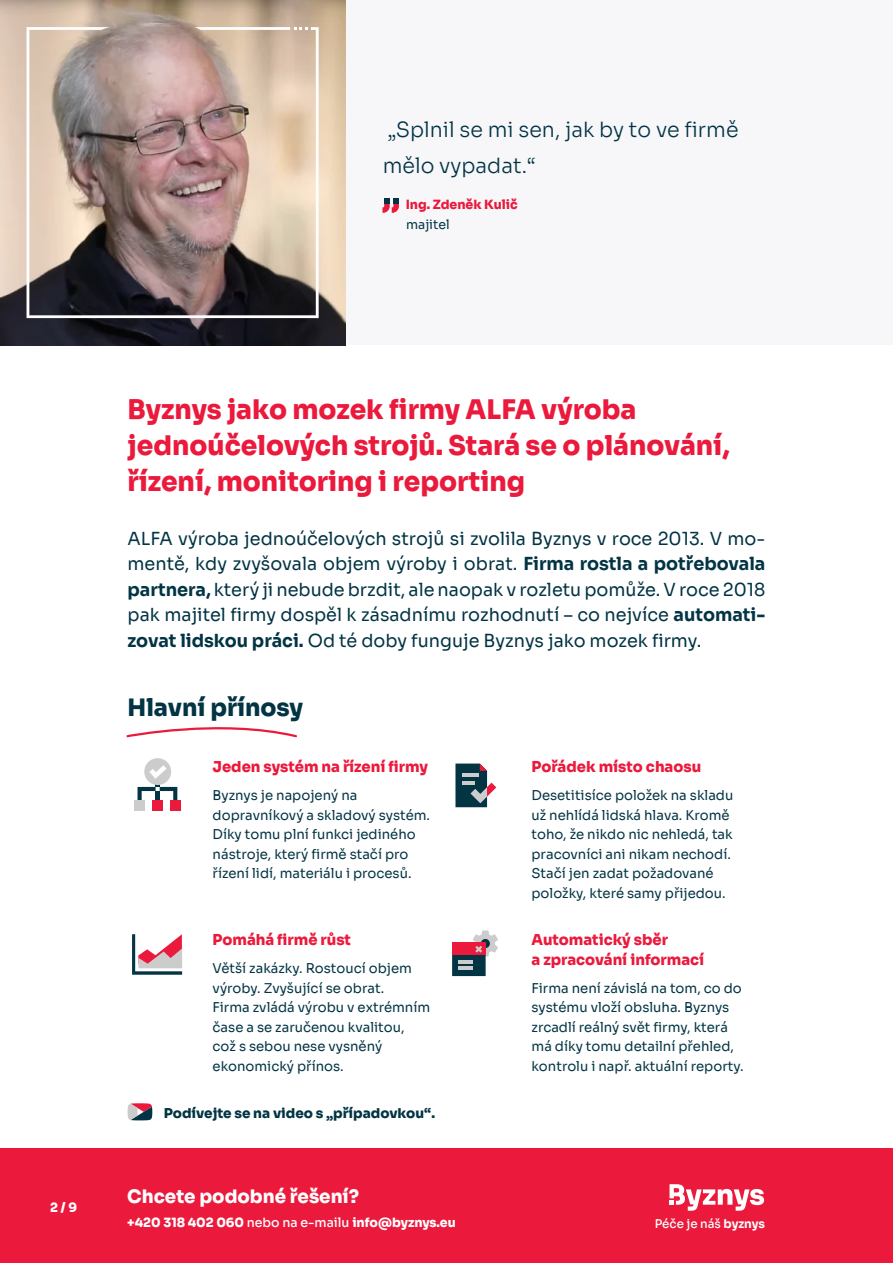
<style>
.page{position:relative;width:893px;height:1263px;background:#fff}
.page>*{position:absolute;margin:0;border:0;box-sizing:border-box;transform-origin:0 0}
.t1{font:800 27px/36px "Sora";color:#eb193c}
.t2{font:800 24px "Sora";color:#023444}
.t3{font:300 21px/36px "Sora";color:#023444}
.t4{font:800 18.6px "Sora";color:#fff}
.t5{font:18px/25.5px "Sora";color:#023444;text-align:justify}
.t6{font:800 15px/19.5px "Sora";color:#eb193c}
.t7{font:13.5px/19.5px "Sora";color:#023444}
.t8{font:800 13.5px "Sora";color:#023444}
.t9{font:800 12.75px "Sora";color:#fff}
.t10{font:800 12.75px "Sora";color:#eb193c}
.t11{font:12.75px "Sora";color:#023444}
.t12{font:500 12px "Sora";color:#fff}
.s1{font-weight:700}
.s2{font-weight:500}
</style>
<div class="page">
<div style="left:0;top:1149px;width:892px;height:114px;background:#eb193c"></div>
<svg style="left:669px;top:1184px;width:95px;height:27px"></svg>
<div style="left:0;top:0;width:893px;height:344px;background:#f7f7fa"></div>
<svg style="left:383px;top:199px;width:16px;height:13px"></svg>
<svg style="left:126px;top:727px;width:171px;height:11px"></svg>
<svg style="left:128px;top:1103px;width:24px;height:17px"></svg>
<div style="left:134px;top:801px;width:11px;height:10px;background:#ccc"></div>
<div style="left:152px;top:801px;width:11px;height:10px;background:#eb193c"></div>
<div style="left:170px;top:801px;width:10px;height:10px;background:#eb193c"></div>
<div style="left:144px;top:758px;width:27px;height:27px;background:#ccc;border-radius:50%"></div>
<svg style="left:138px;top:765px;width:39px;height:36px"></svg>
<svg style="left:132px;top:934px;width:50px;height:41px"></svg>
<svg style="left:455px;top:763px;width:41px;height:44px"></svg>
<svg style="left:452px;top:930px;width:46px;height:46px"></svg>
<img style="left:0;top:0;width:345px;height:345px">
<img style="left:27px;top:27px;width:292px;height:291px">
<svg style="left:294px;top:27px;width:14px;height:3px"></svg>
<div style="left:69px;top:0;width:166px;height:76px;background:#000;opacity:.04"></div>
<img style="left:88px;top:22px;width:127px;height:32px">
<h3 class="t3" style="left:383px;top:109px;width:357px">„Splnil se mi sen, jak by to ve firmě mělo vypadat.“</h3>
<p class="t10" style="left:406px;top:194px;width:114px">Ing. Zdeněk Kulič</p>
<p class="t11" style="left:406px;top:214px;width:45px">majitel</p>
<p class="t9" style="left:50px;top:1197px;width:29px">2 / 9</p>
<h1 class="t1" style="left:128px;top:389px;width:604px">Byznys jako mozek firmy ALFA výroba jednoúčelových strojů. Stará se o plánování, řízení, monitoring i reporting</h1>
<p class="t5" style="left:128px;top:524px;width:639px">ALFA výroba jednoúčelových strojů si zvolila Byznys v roce 2013. V mo&shy;mentě, kdy zvyšovala objem výroby i obrat. <span class="s1">Firma rostla a potřebovala partnera,</span> který ji nebude brzdit, ale naopak v rozletu pomůže. V roce 2018 pak majitel firmy dospěl k zásadnímu rozhodnutí – co nejvíce <span class="s1">automati&shy;zovat lidskou práci.</span> Od té doby funguje Byznys jako mozek firmy.</p>
<h2 class="t2" style="left:128px;top:688px;width:177px">Hlavní přínosy</h2>
<p class="t6" style="left:213px;top:755px;width:217px">Jeden systém na řízení firmy</p>
<p class="t7" style="left:213px;top:784px;width:219px">Byznys je napojený na dopravníkový a skladový systém.<br>Díky tomu plní funkci jediného nástroje, který firmě stačí pro řízení lidí, materiálu i procesů.</p>
<p class="t6" style="left:213px;top:929px;width:140px">Pomáhá firmě růst</p>
<p class="t7" style="left:213px;top:957px;width:219px">Větší zakázky. Rostoucí objem výroby. Zvyšující se obrat.<br>Firma zvládá výrobu v extrémním čase a se zaručenou kvalitou, což s sebou nese vysněný ekonomický přínos.</p>
<p class="t8" style="left:164px;top:1102px;width:273px">Podívejte se na video s „případovkou“.</p>
<h3 class="t4" style="left:127px;top:1181px;width:233px">Chcete podobné řešení?</h3>
<p class="t9" style="left:127px;top:1212px;width:330px">+420 318 402 060 <span class="s2">nebo na e-mailu</span> info@byznys.eu</p>
<p class="t6" style="left:531px;top:755px;width:171px">Pořádek místo chaosu</p>
<p class="t7" style="left:531px;top:784px;width:203px">Desetitisíce položek na skladu už nehlídá lidská hlava. Kromě toho, že nikdo nic nehledá, tak pracovníci ani nikam nechodí.<br>Stačí jen zadat požadované položky, které samy přijedou.</p>
<p class="t6" style="left:531px;top:929px;width:174px">Automatický sběr<br>a zpracování informací</p>
<p class="t7" style="left:531px;top:977px;width:214px">Firma není závislá na tom, co do systému vloží obsluha. Byznys zrcadlí reálný svět firmy, která má díky tomu detailní přehled, kontrolu i např. aktuální reporty.</p>
<p class="t12" style="left:655px;top:1213px;width:112px">Péče je náš <span class="s1">byznys</span></p>
</div>
